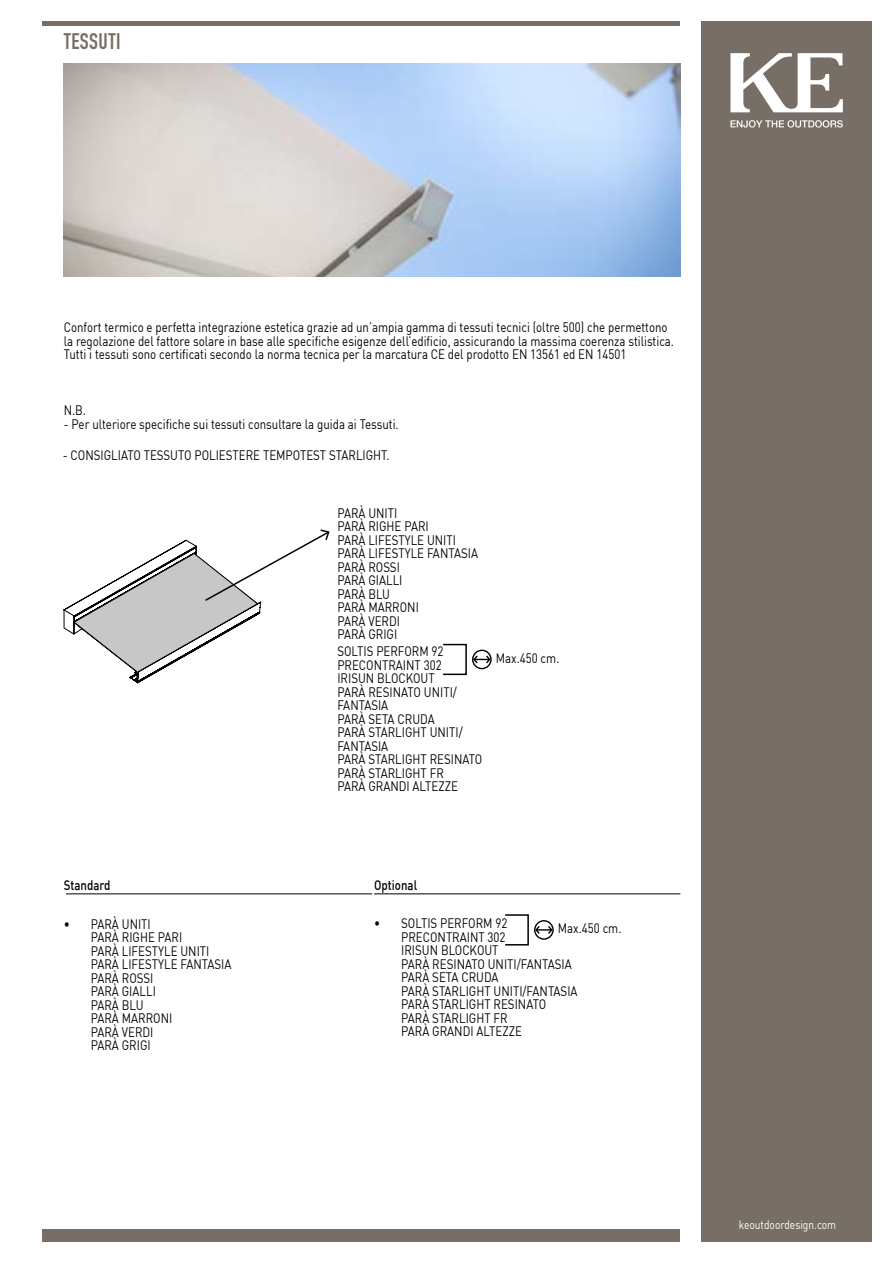
<style>
.page{position:relative;width:893px;height:1263px;background:#fff}
.page>*{position:absolute;margin:0;border:0;box-sizing:border-box;transform-origin:0 0}
.t1{font:22.2px "DIN Engschrift Std";letter-spacing:.02em;color:#776f66}
.t2{font:13.5px/13.5px "DIN";color:#000;scale:.85 1}
.t3{font:500 13.5px "DIN";color:#000;scale:.85 1}
.t4{font:12px "DIN";color:#fff;scale:.85 1}
</style>
<div class="page">
<div style="left:702px;top:21px;width:170px;height:1221px;background:#776f66"></div>
<svg style="left:730px;top:53px;width:113px;height:59px"></svg>
<svg style="left:730px;top:120px;width:113px;height:8px"></svg>
<div style="left:43px;top:1229px;width:637px;height:13px;background:#776f66"></div>
<svg style="left:473px;top:650px;width:18px;height:19px"></svg>
<div style="left:472px;top:650px;width:20px;height:19px;border:1px solid #000;border-radius:50%"></div>
<svg style="left:473px;top:655px;width:18px;height:8px"></svg>
<div style="left:442px;top:644px;width:25px;height:31px;border:2px solid #000"></div>
<svg style="left:535px;top:921px;width:18px;height:18px"></svg>
<div style="left:534px;top:920px;width:20px;height:20px;border:1px solid #000;border-radius:50%"></div>
<svg style="left:535px;top:926px;width:18px;height:8px"></svg>
<div style="left:504px;top:914px;width:25px;height:31px;border:2px solid #000"></div>
<div style="left:43px;top:21px;width:637px;height:5px;background:#776f66"></div>
<hr style="left:66px;top:893px;width:306px;height:1px;background:#000">
<hr style="left:374px;top:893px;width:306px;height:1px;background:#000">
<img style="left:64px;top:64px;width:616px;height:212px">
<svg style="left:63px;top:529px;width:267px;height:154px"></svg>
<h1 class="t1" style="left:64px;top:28px;width:58px">TESSUTI</h1>
<p class="t2" style="left:64px;top:320px;width:719px">Confort termico e perfetta integrazione estetica grazie ad un’ampia gamma di tessuti tecnici (oltre 500) che permettono la regolazione del fattore solare in base alle specifiche esigenze dell’edificio, assicurando la massima coerenza stilistica.<br>Tutti i tessuti sono certificati secondo la norma tecnica per la marcatura CE del prodotto EN 13561 ed EN 14501</p>
<p class="t2" style="left:64px;top:403px;width:28px">N.B.</p>
<p class="t2" style="left:64px;top:417px;width:395px">- Per ulteriore specifiche sui tessuti consultare la guida ai Tessuti.</p>
<p class="t2" style="left:63px;top:448px;width:386px">- CONSIGLIATO TESSUTO POLIESTERE TEMPOTEST STARLIGHT.</p>
<p class="t2" style="left:337px;top:506px;width:167px">PARÀ UNITI<br>PARÀ RIGHE PARI<br>PARÀ LIFESTYLE UNITI<br>PARÀ LIFESTYLE FANTASIA<br>PARÀ ROSSI<br>PARÀ GIALLI<br>PARÀ BLU<br>PARÀ MARRONI<br>PARÀ VERDI<br>PARÀ GRIGI</p>
<p class="t2" style="left:337px;top:644px;width:172px">SOLTIS PERFORM 92<br>PRECONTRAINT 302<br>IRISUN BLOCKOUT<br>PARÀ RESINATO UNITI/<br>FANTASIA<br>PARÀ SETA CRUDA<br>PARÀ STARLIGHT UNITI/<br>FANTASIA<br>PARÀ STARLIGHT RESINATO<br>PARÀ STARLIGHT FR<br>PARÀ GRANDI ALTEZZE</p>
<p class="t2" style="left:496px;top:651px;width:76px">Max.450 cm.</p>
<p class="t3" style="left:64px;top:876px;width:56px">Standard</p>
<p class="t3" style="left:374px;top:876px;width:52px">Optional</p>
<p class="t2" style="left:91px;top:917px;width:167px;text-indent:-27px">• PARÀ UNITI<br>PARÀ RIGHE PARI<br>PARÀ LIFESTYLE UNITI<br>PARÀ LIFESTYLE FANTASIA<br>PARÀ ROSSI<br>PARÀ GIALLI<br>PARÀ BLU<br>PARÀ MARRONI<br>PARÀ VERDI<br>PARÀ GRIGI</p>
<p class="t2" style="left:401px;top:916px;width:209px;text-indent:-27px">• SOLTIS PERFORM 92<br>PRECONTRAINT 302<br>IRISUN BLOCKOUT<br>PARÀ RESINATO UNITI/FANTASIA<br>PARÀ SETA CRUDA<br>PARÀ STARLIGHT UNITI/FANTASIA<br>PARÀ STARLIGHT RESINATO<br>PARÀ STARLIGHT FR<br>PARÀ GRANDI ALTEZZE</p>
<p class="t2" style="left:558px;top:921px;width:76px">Max.450 cm.</p>
<p class="t4" style="left:739px;top:1217px;width:116px">keoutdoordesign.com</p>
</div>
